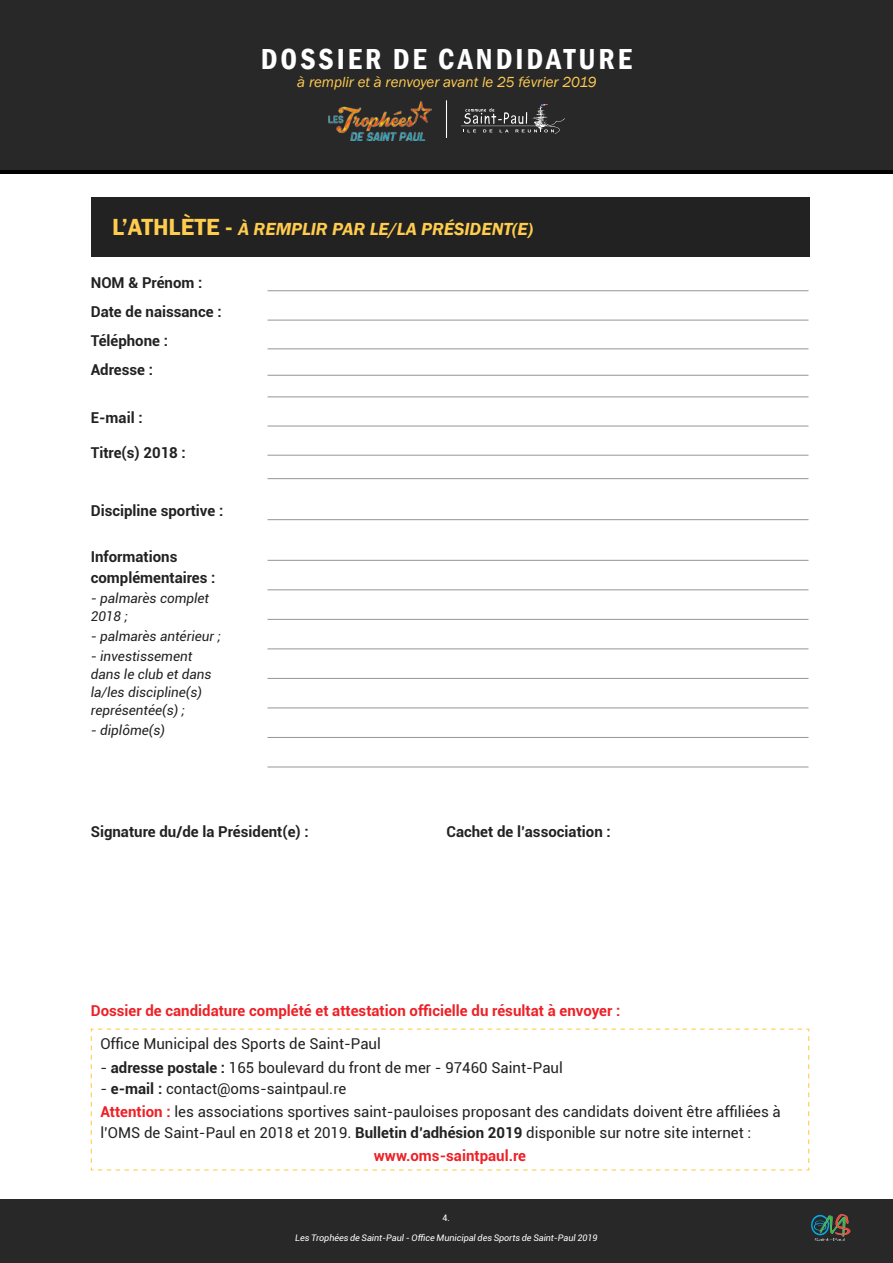
<style>
.page{position:relative;width:893px;height:1263px;background:#fff}
.page>*{position:absolute;margin:0;border:0;box-sizing:border-box;transform-origin:0 0}
.t1{font:600 condensed 29.85px "Franklin Gothic";letter-spacing:.1em;color:#fff}
.t2{font:italic 600 18px "Franklin Gothic";color:#ffcc4e}
.t3{font:15px/23.1px "Roboto";color:#222223}
.t4{font:700 15px/21px "Roboto";color:#222223}
.t5{font:700 15px "Roboto";color:#ed2127}
.t6{font:italic 15px "Franklin Gothic";color:#ffcc4e}
.t7{font:italic 13.5px/18px "Roboto";color:#222223}
.t8{font:italic 9px "Roboto";letter-spacing:-.005em;color:#fff}
.t9{font:9px "Roboto";color:#fff}
.s1{font-style:normal;font-size:24px}
.s2{font-weight:700}
.s3{font-weight:700;color:#ed2127}
</style>
<div class="page">
<div style="left:0;top:0;width:893px;height:173px;background:#292829"></div>
<hr style="left:0;top:170px;width:893px;height:3px;background:#000">
<svg style="left:461px;top:104px;width:104px;height:30px"></svg>
<hr style="left:446px;top:100px;width:1px;height:38px;background:#fff">
<img style="left:328px;top:102px;width:104px;height:38px">
<div style="left:0;top:1199px;width:893px;height:64px;background:#292829"></div>
<svg style="left:811px;top:1214px;width:39px;height:27px"></svg>
<hr style="left:268px;top:290px;width:540px;height:1px;background:#939598">
<hr style="left:268px;top:320px;width:540px;height:1px;background:#939598">
<hr style="left:268px;top:349px;width:540px;height:1px;background:#939598">
<hr style="left:268px;top:375px;width:540px;height:1px;background:#939598">
<hr style="left:268px;top:455px;width:540px;height:1px;background:#939598">
<hr style="left:268px;top:478px;width:540px;height:1px;background:#939598">
<hr style="left:268px;top:560px;width:540px;height:1px;background:#939598">
<hr style="left:268px;top:519px;width:540px;height:1px;background:#939598">
<hr style="left:268px;top:590px;width:540px;height:1px;background:#939598">
<hr style="left:268px;top:619px;width:540px;height:1px;background:#939598">
<hr style="left:268px;top:649px;width:540px;height:1px;background:#939598">
<hr style="left:268px;top:678px;width:540px;height:1px;background:#939598">
<hr style="left:268px;top:708px;width:540px;height:1px;background:#939598">
<hr style="left:268px;top:737px;width:540px;height:1px;background:#939598">
<hr style="left:268px;top:767px;width:540px;height:1px;background:#939598">
<hr style="left:268px;top:426px;width:540px;height:1px;background:#939598">
<hr style="left:268px;top:397px;width:540px;height:1px;background:#939598">
<div style="left:91px;top:197px;width:718px;height:59px;background:#222223"></div>
<svg style="left:90px;top:1028px;width:720px;height:143px"></svg>
<h1 class="t1" style="left:261px;top:39px;width:373px">DOSSIER DE CANDIDATURE</h1>
<p class="t6" style="left:297px;top:72px;width:301px">à remplir et à renvoyer avant le 25 février 2019</p>
<p class="t2" style="left:112px;top:217px;width:422px"><span class="s1">l’athlète -</span> À REMPLIR PAR LE/LA PRÉSIDENT(E)</p>
<p class="t4" style="left:91px;top:271px;width:113px">NOM &amp; Prénom :</p>
<p class="t4" style="left:91px;top:300px;width:132px">Date de naissance :</p>
<p class="t4" style="left:91px;top:329px;width:79px">Téléphone :</p>
<p class="t4" style="left:91px;top:359px;width:64px">Adresse :</p>
<p class="t4" style="left:91px;top:407px;width:53px">E-mail :</p>
<p class="t4" style="left:91px;top:442px;width:97px">Titre(s) 2018 :</p>
<p class="t4" style="left:91px;top:500px;width:134px">Discipline sportive :</p>
<p class="t4" style="left:91px;top:545px;width:126px">Informations complémentaires :</p>
<p class="t7" style="left:91px;top:589px;width:120px">- palmarès complet<br>2018 ;</p>
<p class="t7" style="left:91px;top:627px;width:132px">- palmarès antérieur ;</p>
<p class="t7" style="left:91px;top:647px;width:122px">- investissement dans le club et dans la/les discipline(s) représentée(s) ;</p>
<p class="t7" style="left:91px;top:721px;width:76px">- diplôme(s)</p>
<p class="t4" style="left:91px;top:821px;width:220px">Signature du/de la Président(e) :</p>
<p class="t4" style="left:446px;top:821px;width:166px">Cachet de l’association :</p>
<p class="t5" style="left:91px;top:1000px;width:531px">Dossier de candidature complété et attestation officielle du résultat à envoyer :</p>
<p class="t3" style="left:100px;top:1032px;width:282px">Office Municipal des Sports de Saint-Paul</p>
<p class="t3" style="left:100px;top:1055px;width:464px">- <span class="s2">adresse postale :</span> 165 boulevard du front de mer - 97460 Saint-Paul</p>
<p class="t3" style="left:100px;top:1076px;width:682px">- <span class="s2">e-mail :</span> contact@oms-saintpaul.re<br><span class="s3">Attention :</span> les associations sportives saint-pauloises proposant des candidats doivent être affiliées à</p>
<p class="t3" style="left:374px;top:1120px;width:379px;text-indent:-274px">l’OMS de Saint-Paul en 2018 et 2019. <span class="s2">Bulletin d’adhésion 2019</span> disponible sur notre site internet : <span class="s3">www.oms-saintpaul.re</span></p>
<p class="t9" style="left:442px;top:1211px;width:9px">4.</p>
<p class="t8" style="left:295px;top:1231px;width:304px">Les Trophées de Saint-Paul - Office Municipal des Sports de Saint-Paul 2019</p>
</div>
